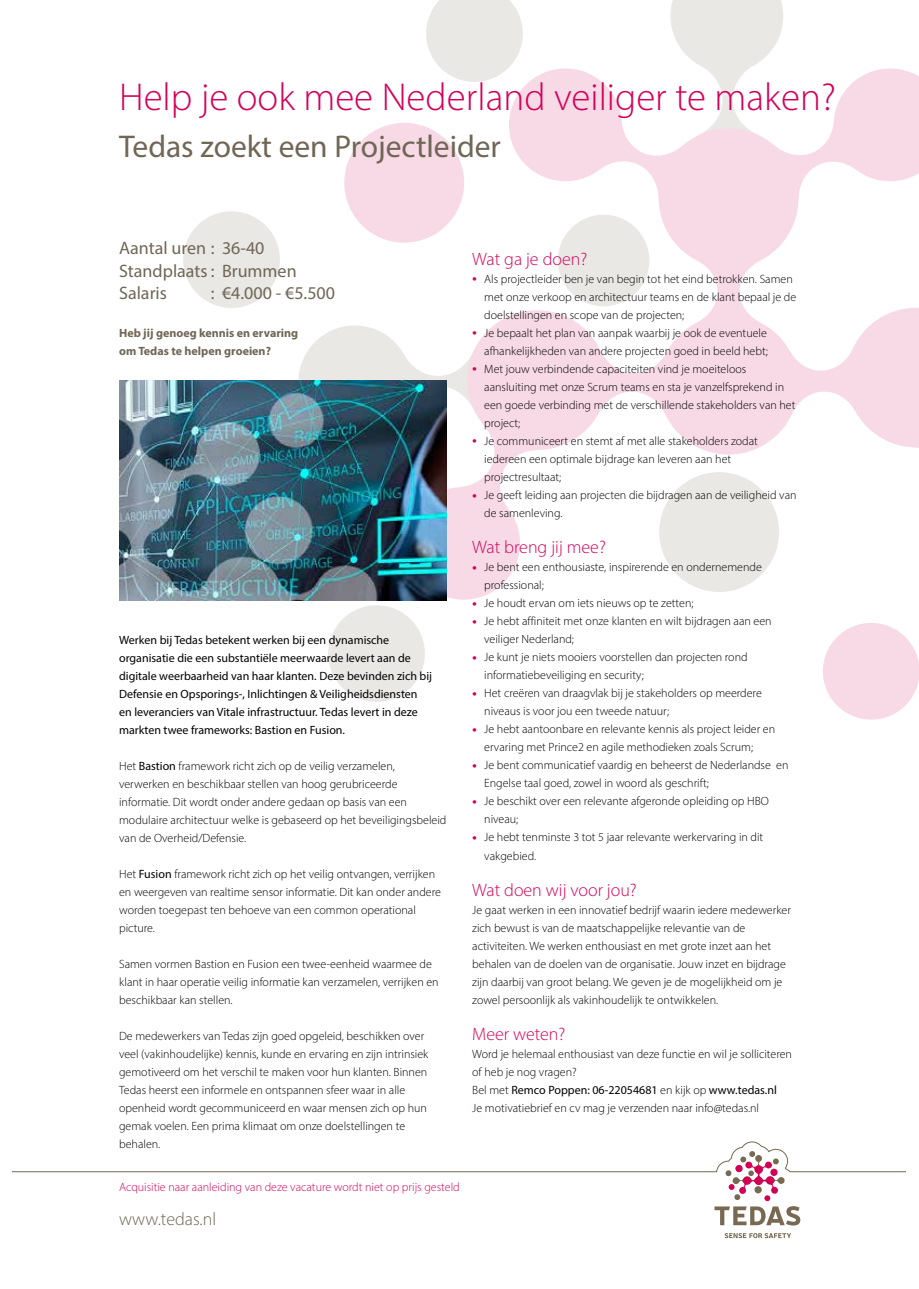
<style>
.page{position:relative;width:919px;height:1289px;background:#fff}
.page>*{position:absolute;margin:0;border:0;box-sizing:border-box;transform-origin:0 0}
.t1{font:300 39px "Myriad Pro";color:#d40059}
.t2{font:31.5px "Myriad Pro";color:#706656}
.t3{font:18px/22.5px "Myriad Pro";color:#706656}
.t4{font:300 18px "Myriad Pro";color:#d40059}
.t5{font:300 18px "Myriad Pro";color:#706656}
.t6{font:300 12px/18px "Myriad Pro";color:#000}
.t7{font:12px/18px "Myriad Pro";color:#000}
.t8{font:300 12px "Myriad Pro";color:#d40059}
.t9{font:700 12px/18px "Myriad Pro";color:#706656}
.s1{font-weight:400}
.s2{font-size:19.5px;color:#d40059}
</style>
<div class="page">
<svg style="left:698px;top:261px;width:61px;height:61px"></svg>
<div style="left:659px;top:472px;width:120px;height:120px;background:#e9e8e5;border-radius:50%"></div>
<div style="left:658px;top:128px;width:140px;height:140px;background:#f8d9e6;border-radius:50%"></div>
<div style="left:557px;top:215px;width:92px;height:91px;background:#e9e8e5;border-radius:50%"></div>
<svg style="left:599px;top:0;width:319px;height:200px"></svg>
<div style="left:509px;top:68px;width:112px;height:113px;background:#f8d9e6;border-radius:50%"></div>
<svg style="left:426px;top:0;width:97px;height:82px"></svg>
<svg style="left:406px;top:356px;width:68px;height:55px"></svg>
<svg style="left:463px;top:426px;width:71px;height:82px"></svg>
<svg style="left:598px;top:350px;width:65px;height:64px"></svg>
<div style="left:467px;top:310px;width:140px;height:140px;background:#f8d9e6;border-radius:50%"></div>
<div style="left:344px;top:123px;width:120px;height:120px;background:#f8d9e6;border-radius:50%"></div>
<div style="left:298px;top:325px;width:113px;height:113px;background:#e9e8e5;border-radius:50%"></div>
<div style="left:407px;top:487px;width:113px;height:112px;background:#f8d9e6;border-radius:50%"></div>
<div style="left:328px;top:605px;width:97px;height:97px;background:#e9e8e5;border-radius:50%"></div>
<div style="left:183px;top:211px;width:97px;height:97px;background:#e9e8e5;border-radius:50%"></div>
<svg style="left:789px;top:308px;width:129px;height:140px"></svg>
<div style="left:822px;top:623px;width:96px;height:96px;background:#f8d9e6;border-radius:50%"></div>
<div style="left:658px;top:315px;width:140px;height:139px;background:#f8d9e6;border-radius:50%"></div>
<svg style="left:724px;top:1233px;width:67px;height:5px"></svg>
<svg style="left:13px;top:1141px;width:892px;height:84px"></svg>
<div style="left:754px;top:1176px;width:8px;height:8px;background:#d20052;border-radius:50%"></div>
<img style="left:119px;top:380px;width:327px;height:220px">
<h1 class="t1" style="left:119px;top:74px;width:718px">Help je ook mee Nederland veiliger te maken?</h1>
<h2 class="t2" style="left:119px;top:127px;width:383px">Tedas zoekt een Projectleider</h2>
<h3 class="t3" style="left:119px;top:237px;width:179px">Aantal uren : 36-40<br>Standplaats : Brummen<br>Salaris</h3>
<h3 class="t3" style="left:211px;top:282px;width:126px">: €4.000 - €5.500</h3>
<p class="t9" style="left:119px;top:324px;width:181px">Heb jij genoeg kennis en ervaring om Tedas te helpen groeien?</p>
<p class="t7" style="left:119px;top:630px;width:314px">Werken bij Tedas betekent werken bij een dynamische organisatie die een substantiële meerwaarde levert aan de digitale weerbaarheid van haar klanten. Deze bevinden zich bij Defensie en Opsporings-, Inlichtingen &amp; Veiligheidsdiensten en leveranciers van Vitale infrastructuur. Tedas levert in deze markten twee frameworks: Bastion en Fusion.</p>
<p class="t6" style="left:119px;top:756px;width:329px">Het <span class="s1">Bastion</span> framework richt zich op de veilig verzamelen, verwerken en beschikbaar stellen van hoog gerubriceerde informatie. Dit wordt onder andere gedaan op basis van een modulaire architectuur welke is gebaseerd op het beveiligingsbeleid van de Overheid/Defensie.</p>
<p class="t6" style="left:119px;top:864px;width:323px">Het <span class="s1">Fusion</span> framework richt zich op het veilig ontvangen, verrijken en weergeven van realtime sensor informatie. Dit kan onder andere worden toegepast ten behoeve van een common operational picture.</p>
<p class="t6" style="left:119px;top:954px;width:321px">Samen vormen Bastion en Fusion een twee-eenheid waarmee de klant in haar operatie veilig informatie kan verzamelen, verrijken en beschikbaar kan stellen.</p>
<p class="t6" style="left:119px;top:1026px;width:311px">De medewerkers van Tedas zijn goed opgeleid, beschikken over veel (vakinhoudelijke) kennis, kunde en ervaring en zijn intrinsiek gemotiveerd om het verschil te maken voor hun klanten. Binnen Tedas heerst een informele en ontspannen sfeer waar in alle openheid wordt gecommuniceerd en waar mensen zich op hun gemak voelen. Een prima klimaat om onze doelstellingen te behalen.</p>
<h3 class="t4" style="left:472px;top:248px;width:116px">Wat ga je doen?</h3>
<p class="t6" style="left:484px;top:270px;width:313px;text-indent:-12px"><span class="s2">•</span> Als projectleider ben je van begin tot het eind betrokken. Samen met onze verkoop en architectuur teams en de klant bepaal je de doelstellingen en scope van de projecten;</p>
<p class="t6" style="left:472px;top:324px;width:297px;text-align:right"><span class="s2">•</span> Je bepaalt het plan van aanpak waarbij je ook de eventuele afhankelijkheden van andere projecten goed in beeld hebt;</p>
<p class="t6" style="left:484px;top:360px;width:313px;text-indent:-12px"><span class="s2">•</span> Met jouw verbindende capaciteiten vind je moeiteloos aansluiting met onze Scrum teams en sta je vanzelfsprekend in een goede verbinding met de verschillende stakeholders van het project;</p>
<p class="t6" style="left:484px;top:432px;width:275px;text-indent:-12px"><span class="s2">•</span> Je communiceert en stemt af met alle stakeholders zodat iedereen een optimale bijdrage kan leveren aan het projectresultaat;</p>
<p class="t6" style="left:484px;top:486px;width:314px;text-indent:-12px"><span class="s2">•</span> Je geeft leiding aan projecten die bijdragen aan de veiligheid van de samenleving.</p>
<h3 class="t4" style="left:472px;top:536px;width:135px">Wat breng jij mee?</h3>
<p class="t6" style="left:484px;top:558px;width:279px;text-indent:-12px"><span class="s2">•</span> Je bent een enthousiaste, inspirerende en ondernemende professional;</p>
<p class="t6" style="left:472px;top:594px;width:223px"><span class="s2">•</span> Je houdt ervan om iets nieuws op te zetten;</p>
<p class="t6" style="left:484px;top:612px;width:289px;text-indent:-12px"><span class="s2">•</span> Je hebt affiniteit met onze klanten en wilt bijdragen aan een veiliger Nederland;</p>
<p class="t6" style="left:484px;top:648px;width:265px;text-indent:-12px"><span class="s2">•</span> Je kunt je niets mooiers voorstellen dan projecten rond informatiebeveiliging en security;</p>
<p class="t6" style="left:484px;top:684px;width:279px;text-indent:-12px"><span class="s2">•</span> Het creëren van draagvlak bij je stakeholders op meerdere niveaus is voor jou een tweede natuur;</p>
<p class="t6" style="left:484px;top:720px;width:292px;text-indent:-12px"><span class="s2">•</span> Je hebt aantoonbare en relevante kennis als project leider en ervaring met Prince2 en agile methodieken zoals Scrum;</p>
<p class="t6" style="left:484px;top:756px;width:306px;text-indent:-12px"><span class="s2">•</span> Je bent communicatief vaardig en beheerst de Nederlandse en<br>Engelse taal goed, zowel in woord als geschrift;</p>
<p class="t6" style="left:484px;top:792px;width:286px;text-indent:-12px"><span class="s2">•</span> Je beschikt over een relevante afgeronde opleiding op HBO niveau;</p>
<p class="t6" style="left:484px;top:828px;width:280px;text-indent:-12px"><span class="s2">•</span> Je hebt tenminste 3 tot 5 jaar relevante werkervaring in dit vakgebied.</p>
<h3 class="t4" style="left:472px;top:878px;width:166px">Wat doen wij voor jou?</h3>
<p class="t6" style="left:472px;top:900px;width:320px">Je gaat werken in een innovatief bedrijf waarin iedere medewerker zich bewust is van de maatschappelijke relevantie van de activiteiten. We werken enthousiast en met grote inzet aan het behalen van de doelen van de organisatie. Jouw inzet en bijdrage zijn daarbij van groot belang. We geven je de mogelijkheid om je zowel persoonlijk als vakinhoudelijk te ontwikkelen.</p>
<h3 class="t4" style="left:472px;top:1022px;width:95px">Meer weten?</h3>
<p class="t6" style="left:472px;top:1044px;width:321px">Word je helemaal enthousiast van deze functie en wil je solliciteren of heb je nog vragen?<br>Bel met <span class="s1">Remco Poppen: 06-22054681</span> en kijk op <span class="s1">www.tedas.nl<br></span>Je motivatiebrief en cv mag je verzenden naar info@tedas.nl</p>
<p class="t8" style="left:119px;top:1180px;width:342px">Acquisitie naar aanleiding van deze vacature wordt niet op prijs gesteld</p>
<h3 class="t5" style="left:119px;top:1208px;width:99px">www.tedas.nl</h3>
</div>
